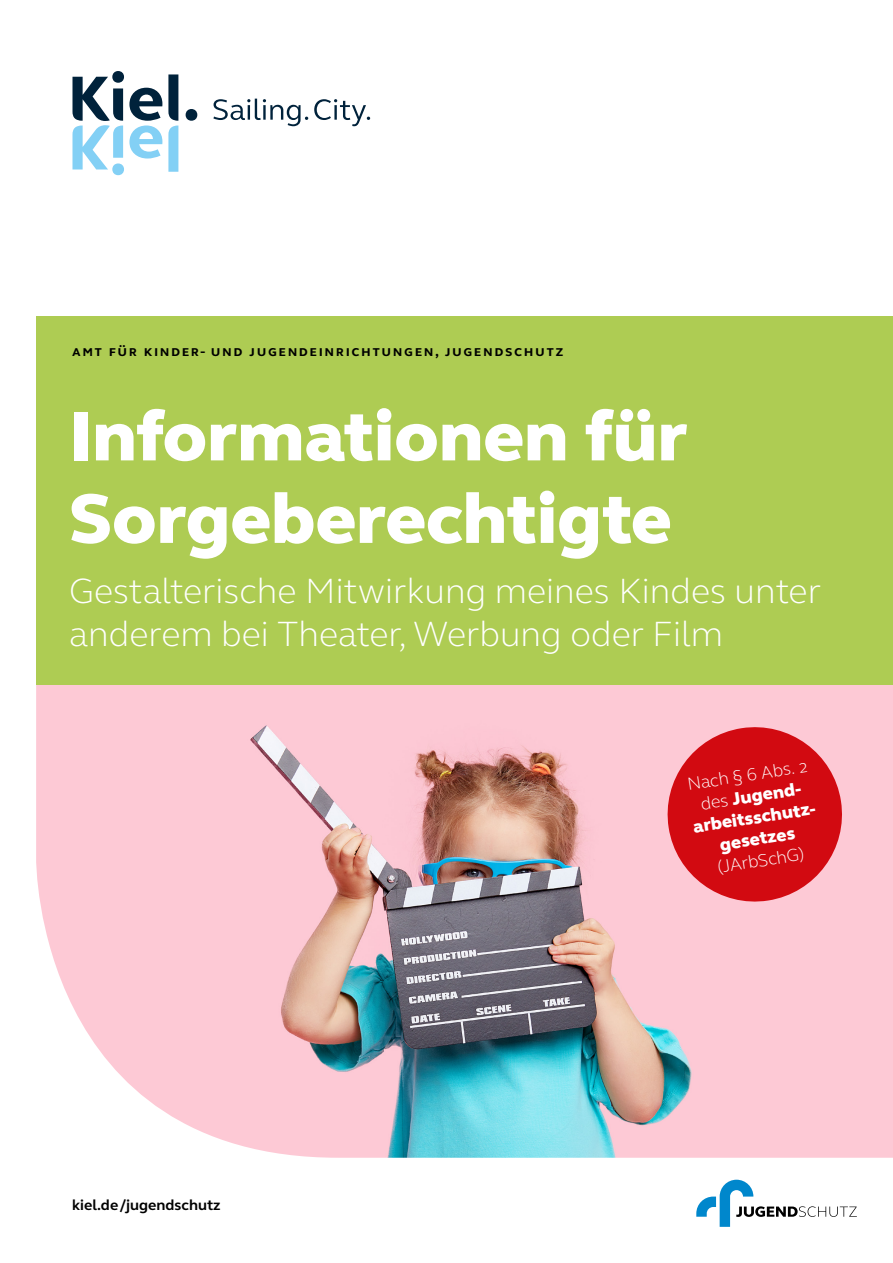
<style>
.page{position:relative;width:893px;height:1263px;background:#fff}
.page>*{position:absolute;margin:0;border:0;box-sizing:border-box;transform-origin:0 0}
.t1{font:800 72px/82.5px "FS Elliot Pro";color:#fff}
.t2{font:300 36px/43.2px "FS Elliot Pro";color:#fff}
.t3{font:800 18px/21.6px "FS Elliot Pro";color:#fff;text-align:center}
.Beispielamt{font:700 15px "FS Elliot Pro";letter-spacing:.1em;color:#000}
.kiel_de{font:700 15px "FS Elliot Pro";color:#000}
.s1{font-weight:300}
</style>
<div class="page">
<img style="left:36px;top:685px;width:857px;height:473px">
<svg style="left:213px;top:99px;width:95px;height:27px"></svg>
<svg style="left:314px;top:99px;width:56px;height:27px"></svg>
<div style="left:112px;top:163px;width:12px;height:12px;background:#83d0f5;border-radius:50%"></div>
<div style="left:112px;top:71px;width:12px;height:12px;background:#00223b;border-radius:50%"></div>
<div style="left:186px;top:109px;width:11px;height:12px;background:#00223b;border-radius:50%"></div>
<svg style="left:129px;top:88px;width:33px;height:71px"></svg>
<svg style="left:168px;top:74px;width:10px;height:98px"></svg>
<svg style="left:72px;top:77px;width:51px;height:92px"></svg>
<div style="left:36px;top:316px;width:857px;height:369px;background:#aecc53"></div>
<svg style="left:661px;top:721px;width:187px;height:187px;background:#df464f"></svg>
<svg style="left:696px;top:1180px;width:161px;height:47px"></svg>
<p class="Beispielamt" style="left:72px;top:341px;width:493px">Amt für Kinder- und Jugendeinrichtungen, Jugendschutz</p>
<p class="t1" style="left:69px;top:394px;width:620px">Informationen für<br>Sorgeberechtigte</p>
<p class="t2" style="left:69px;top:568px;width:753px">Gestalterische Mitwirkung meines Kindes unter anderem bei Theater, Werbung oder Film</p>
<p class="kiel_de" style="left:72px;top:1195px;width:150px">kiel.de/jugendschutz</p>
<p class="t3" style="left:685px;top:774px;width:128px;rotate:-9deg"><span class="s1">Nach § 6 Abs. 2 des</span> Jugend&shy;arbeitsschutz&shy;gesetzes <span class="s1">(JArbSchG)</span></p>
</div>
